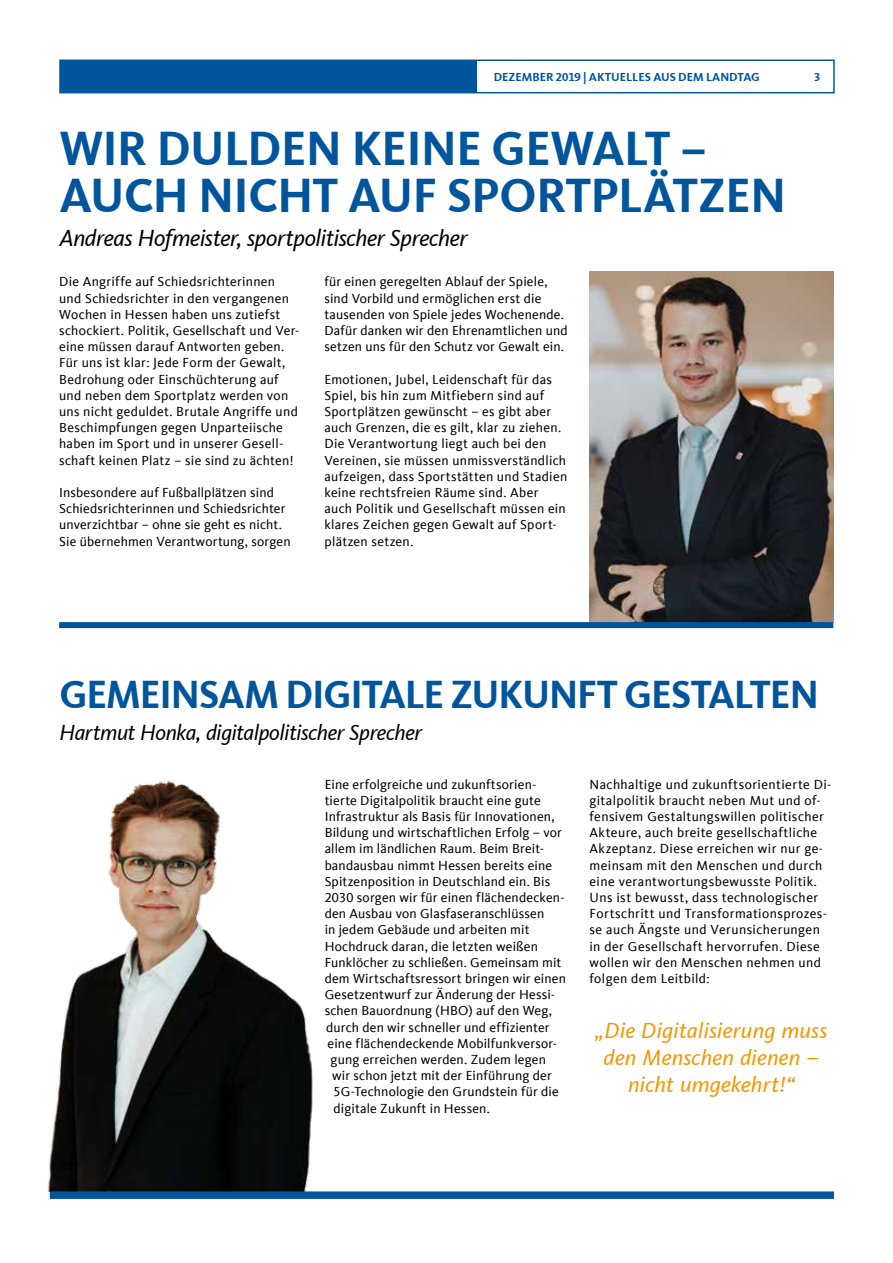
<style>
.page{position:relative;width:893px;height:1263px;background:#fff}
.page>*{position:absolute;margin:0;border:0;box-sizing:border-box;transform-origin:0 0}
.t1{font:700 49.5px/46.5px "CDU Kievit Tab";letter-spacing:-.01em;color:#00559d}
.t2{font:700 40.5px "CDU Kievit Tab";letter-spacing:-.03em;color:#00559d}
.t3{font:italic 24px "CDU Kievit Tab";letter-spacing:-.015em;color:#000}
.t4{font:italic 22.5px/27px "CDU Kievit Tab";letter-spacing:.005em;color:#f49700;text-align:center}
.t5{font:italic 22.5px "CDU Kievit Tab";letter-spacing:-.02em;color:#000}
.t6{font:13.5px/16.2px "CDU Kievit Tab";letter-spacing:.02em;color:#000}
.t7{font:700 12px "CDU Kievit Tab";color:#00559d}
</style>
<div class="page">
<div style="left:59px;top:60px;width:776px;height:33px;border:2px solid #00559d"></div>
<div style="left:60px;top:60px;width:417px;height:32px;background:#00559d"></div>
<img style="left:589px;top:272px;width:244px;height:350px">
<div style="left:59px;top:622px;width:774px;height:6px;background:#00559d"></div>
<img style="left:47px;top:780px;width:266px;height:411px">
<div style="left:50px;top:1191px;width:784px;height:8px;background:#00559d"></div>
<p class="t7" style="left:494px;top:70px;width:267px">DEZEMBER 2019 | AKTUELLES AUS DEM LANDTAG</p>
<p class="t7" style="left:814px;top:70px;width:8px">3</p>
<h1 class="t1" style="left:59px;top:126px;width:728px">WIR DULDEN KEINE GEWALT –<br>AUCH NICHT AUF SPORTPLÄTZEN</h1>
<h3 class="t3" style="left:59px;top:224px;width:410px">Andreas Hofmeister, sportpolitischer Sprecher</h3>
<p class="t6" style="left:59px;top:274px;width:242px">Die Angriffe auf Schiedsrichterinnen und Schiedsrichter in den vergangenen Wochen in Hessen haben uns zutiefst schockiert. Politik, Gesellschaft und Ver&shy;eine müssen darauf Antworten geben.<br>Für uns ist klar: Jede Form der Gewalt, Bedrohung oder Einschüchterung auf und neben dem Sportplatz werden von uns nicht geduldet. Brutale Angriffe und Beschimpfungen gegen Unparteiische haben im Sport und in unserer Gesell&shy;schaft keinen Platz – sie sind zu ächten!</p>
<p class="t6" style="left:59px;top:484px;width:233px">Insbesondere auf Fußballplätzen sind Schiedsrichterinnen und Schiedsrichter unverzichtbar – ohne sie geht es nicht.<br>Sie übernehmen Verantwortung, sorgen</p>
<p class="t6" style="left:324px;top:274px;width:245px">für einen geregelten Ablauf der Spiele, sind Vorbild und ermöglichen erst die tausenden von Spiele jedes Wochenende.<br>Dafür danken wir den Ehrenamtlichen und setzen uns für den Schutz vor Gewalt ein.</p>
<p class="t6" style="left:324px;top:371px;width:244px">Emotionen, Jubel, Leidenschaft für das Spiel, bis hin zum Mitfiebern sind auf Sportplätzen gewünscht – es gibt aber auch Grenzen, die es gilt, klar zu ziehen.<br>Die Verantwortung liegt auch bei den Vereinen, sie müssen unmissverständlich aufzeigen, dass Sportstätten und Stadien keine rechtsfreien Räume sind. Aber auch Politik und Gesellschaft müssen ein klares Zeichen gegen Gewalt auf Sport&shy;plätzen setzen.</p>
<h2 class="t2" style="left:59px;top:671px;width:761px">GEMEINSAM DIGITALE ZUKUNFT GESTALTEN</h2>
<h3 class="t5" style="left:59px;top:719px;width:364px">Hartmut Honka, digitalpolitischer Sprecher</h3>
<p class="t6" style="left:589px;top:776px;width:243px">Nachhaltige und zukunftsorientierte Di&shy;gitalpolitik braucht neben Mut und of&shy;fensivem Gestaltungswillen politischer Akteure, auch breite gesellschaftliche Akzeptanz. Diese erreichen wir nur ge&shy;meinsam mit den Menschen und durch eine verantwortungsbewusste Politik.<br>Uns ist bewusst, dass technologischer Fortschritt und Transformationsprozes&shy;se auch Ängste und Verunsicherungen in der Gesellschaft hervorrufen. Diese wollen wir den Menschen nehmen und folgen dem Leitbild:</p>
<h3 class="t4" style="left:595px;top:1017px;width:234px">„Die Digitalisierung muss den Menschen dienen – nicht umgekehrt!“</h3>
<p class="t6" style="left:325px;top:776px;width:213px">Eine erfolgreiche und zukunftsorien-</p>
<p class="t6" style="left:325px;top:792px;width:218px">tierte Digitalpolitik braucht eine gute</p>
<p class="t6" style="left:325px;top:808px;width:231px">Infrastruktur als Basis für Innovationen,</p>
<p class="t6" style="left:325px;top:825px;width:239px">Bildung und wirtschaftlichen Erfolg – vor</p>
<p class="t6" style="left:325px;top:841px;width:221px">allem im ländlichen Raum. Beim Breit-</p>
<p class="t6" style="left:325px;top:857px;width:229px">bandausbau nimmt Hessen bereits eine</p>
<p class="t6" style="left:325px;top:873px;width:227px">Spitzenposition in Deutschland ein. Bis</p>
<p class="t6" style="left:325px;top:889px;width:241px">2030 sorgen wir für einen flächendecken-</p>
<p class="t6" style="left:325px;top:906px;width:221px">den Ausbau von Glasfaseranschlüssen</p>
<p class="t6" style="left:325px;top:922px;width:206px">in jedem Gebäude und arbeiten mit</p>
<p class="t6" style="left:325px;top:938px;width:215px">Hochdruck daran, die letzten weißen</p>
<p class="t6" style="left:325px;top:954px;width:238px">Funklöcher zu schließen. Gemeinsam mit</p>
<p class="t6" style="left:325px;top:970px;width:243px">dem Wirtschaftsressort bringen wir einen</p>
<p class="t6" style="left:325px;top:987px;width:232px">Gesetzentwurf zur Änderung der Hessi-</p>
<p class="t6" style="left:325px;top:1003px;width:229px">schen Bauordnung (HBO) auf den Weg,</p>
<p class="t6" style="left:326px;top:1019px;width:225px">durch den wir schneller und effizienter</p>
<p class="t6" style="left:328px;top:1035px;width:231px">eine flächendeckende Mobilfunkversor-</p>
<p class="t6" style="left:331px;top:1051px;width:217px">gung erreichen werden. Zudem legen</p>
<p class="t6" style="left:332px;top:1068px;width:221px">wir schon jetzt mit der Einführung der</p>
<p class="t6" style="left:334px;top:1084px;width:227px">5G-Technologie den Grundstein für die</p>
<p class="t6" style="left:334px;top:1100px;width:158px">digitale Zukunft in Hessen.</p>
</div>
